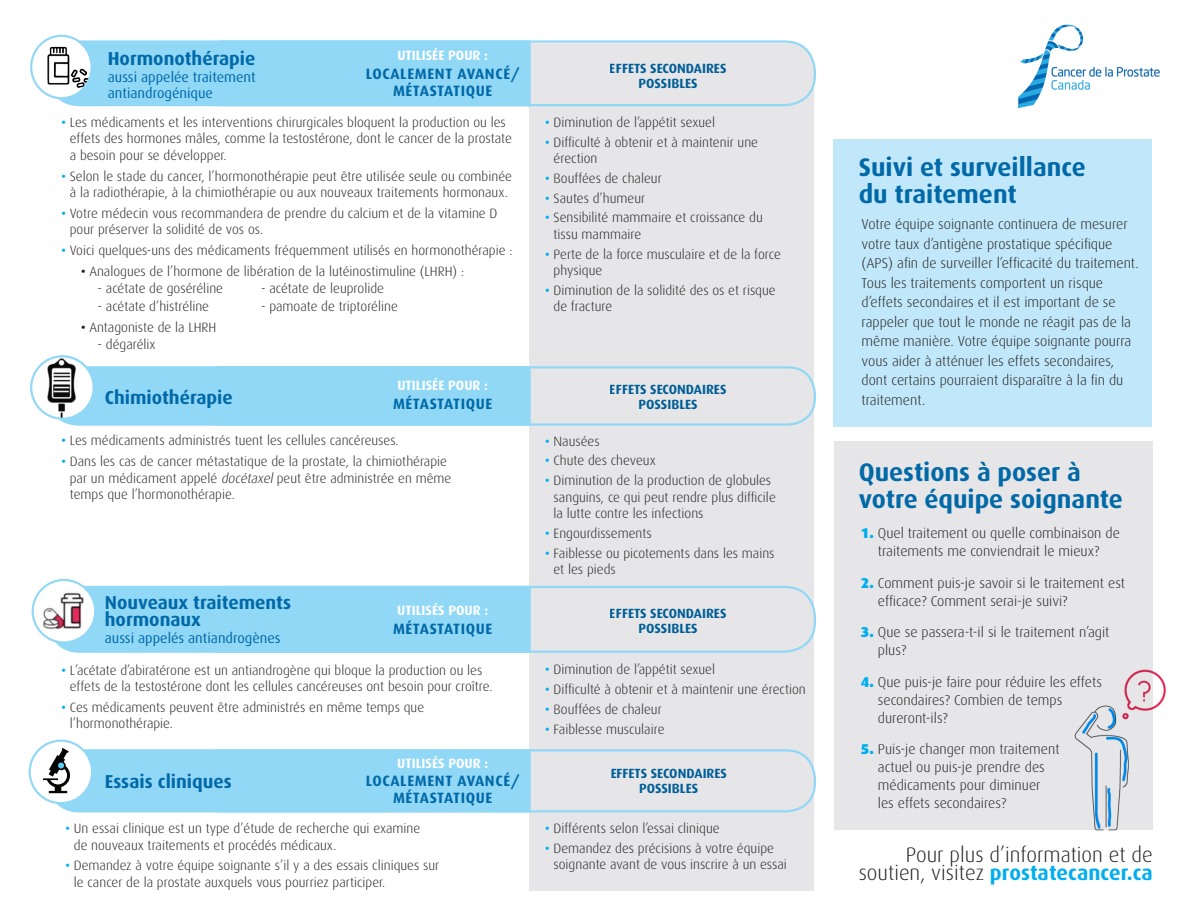
<style>
.page{position:relative;width:1188px;height:918px;background:#fff}
.page>*{position:absolute;margin:0;border:0;box-sizing:border-box;transform-origin:0 0}
.t1{font:700 25.5px/27px "Dax";color:#0169a7}
.t2{font:300 21px/18.1px "Dax";color:#231f20;text-align:right}
.t3{font:700 18.75px/17.2px "Dax";color:#0169a7}
.t4{font:700 15px/17.2px "Dax";letter-spacing:.04em;color:#0169a7;text-align:center}
.t5{font:300 14.25px/19.5px "Dax";color:#231f20}
.t6{font:14.25px/15.8px "Dax";color:#0169a7}
.t7{font:300 13.5px/16.5px "Dax";color:#231f20}
.t8{font:700 13.5px "Dax";color:#fff}
.t9{font:700 13.35px/15px "Dax";color:#0169a7;text-align:center}
.s1{font-family:"Akzidenz Grotesk BE";color:#00aeef}
.s2{font-family:"Akzidenz Grotesk BE"}
.s3{font-style:italic}
.s4{font-weight:900;color:#00aeef}
.s5{font-weight:700;color:#00aeef}
</style>
<div class="page">
<div style="left:530px;top:80px;width:284px;height:811px;background:#e6e6e8"></div>
<div style="left:835px;top:441px;width:318px;height:388px;background:#e6e6e8"></div>
<img style="left:1075px;top:669px;width:91px;height:162px">
<img style="left:1017px;top:24px;width:143px;height:85px">
<div style="left:833px;top:140px;width:318px;height:287px;background:#c1e8fa"></div>
<div style="left:191px;top:586px;width:625px;height:67px;border:2px solid #91d8f7;border-radius:30px"></div>
<div style="left:191px;top:749px;width:625px;height:63px;border:2px solid #91d8f7;border-radius:28px"></div>
<div style="left:191px;top:366px;width:625px;height:60px;border:2px solid #91d8f7;border-radius:27px"></div>
<div style="left:47px;top:585px;width:485px;height:69px;background:#91d8f7"></div>
<div style="left:56px;top:365px;width:476px;height:62px;background:#91d8f7"></div>
<svg style="left:53px;top:40px;width:762px;height:68px"></svg>
<img style="left:31px;top:36px;width:61px;height:62px">
<div style="left:30px;top:35px;width:63px;height:64px;border:2px solid #91d8f7;border-radius:50%"></div>
<img style="left:31px;top:356px;width:63px;height:63px">
<div style="left:30px;top:355px;width:65px;height:65px;border:2px solid #91d8f7;border-radius:50%"></div>
<img style="left:33px;top:580px;width:62px;height:62px;border-radius:31px">
<div style="left:32px;top:579px;width:64px;height:65px;border:2px solid #91d8f7;border-radius:50%"></div>
<svg style="left:43px;top:748px;width:489px;height:66px;background:#9ad8f4"></svg>
<div style="left:29px;top:740px;width:64px;height:64px;border:2px solid #91d8f7;border-radius:50%"></div>
<p class="t8" style="left:397px;top:48px;width:92px">UTILISÉE POUR :</p>
<p class="t3" style="left:108px;top:50px;width:149px">Hormonothérapie</p>
<p class="t6" style="left:108px;top:69px;width:149px">aussi appelée traitement antiandrogénique</p>
<p class="t7" style="left:70px;top:114px;width:444px;text-indent:-8px"><span class="s1">•</span> Les médicaments et les interventions chirurgicales bloquent la production ou les effets des hormones mâles, comme la testostérone, dont le cancer de la prostate a besoin pour se développer.</p>
<p class="t7" style="left:62px;top:168px;width:452px;text-align:center"><span class="s1">•</span> Selon le stade du cancer, l’hormonothérapie peut être utilisée seule ou combinée à la radiothérapie, à la chimiothérapie ou aux nouveaux traitements hormonaux.</p>
<p class="t7" style="left:70px;top:205px;width:429px;text-indent:-8px"><span class="s1">•</span> Votre médecin vous recommandera de prendre du calcium et de la vitamine D pour préserver la solidité de vos os.</p>
<p class="t7" style="left:62px;top:242px;width:452px"><span class="s1">•</span> Voici quelques-uns des médicaments fréquemment utilisés en hormonothérapie :</p>
<p class="t7" style="left:81px;top:263px;width:385px"><span class="s2">•</span> Analogues de l’hormone de libération de la lutéinostimuline (LHRH) :</p>
<p class="t7" style="left:98px;top:281px;width:127px">- acétate de goséréline</p>
<p class="t7" style="left:98px;top:298px;width:113px">- acétate d’histréline</p>
<p class="t7" style="left:81px;top:319px;width:137px"><span class="s2">•</span> Antagoniste de la LHRH</p>
<p class="t7" style="left:98px;top:337px;width:60px">- dégarélix</p>
<p class="t4" style="left:366px;top:65px;width:155px">LOCALEMENT AVANCÉ/<br>MÉTASTATIQUE</p>
<p class="t7" style="left:261px;top:280px;width:125px">- acétate de leuprolide</p>
<p class="t7" style="left:261px;top:299px;width:138px">- pamoate de triptoréline</p>
<p class="t3" style="left:105px;top:389px;width:129px">Chimiothérapie</p>
<p class="t8" style="left:397px;top:377px;width:92px">UTILISÉE POUR :</p>
<p class="t4" style="left:393px;top:395px;width:101px">MÉTASTATIQUE</p>
<p class="t7" style="left:62px;top:433px;width:339px"><span class="s1">•</span> Les médicaments administrés tuent les cellules cancéreuses.</p>
<p class="t7" style="left:70px;top:453px;width:383px;text-indent:-8px"><span class="s1">•</span> Dans les cas de cancer métastatique de la prostate, la chimiothérapie par un médicament appelé <span class="s3">docétaxel</span> peut être administrée en même temps que l’hormonothérapie.</p>
<p class="t3" style="left:105px;top:594px;width:188px">Nouveaux traitements hormonaux</p>
<p class="t6" style="left:105px;top:631px;width:177px">aussi appelés antiandrogènes</p>
<p class="t8" style="left:397px;top:603px;width:92px">UTILISÉS POUR :</p>
<p class="t4" style="left:393px;top:621px;width:101px">MÉTASTATIQUE</p>
<p class="t7" style="left:70px;top:662px;width:424px;text-indent:-8px"><span class="s1">•</span> L’acétate d’abiratérone est un antiandrogène qui bloque la production ou les effets de la testostérone dont les cellules cancéreuses ont besoin pour croître.</p>
<p class="t7" style="left:70px;top:699px;width:356px;text-indent:-8px"><span class="s1">•</span> Ces médicaments peuvent être administrés en même temps que l’hormonothérapie.</p>
<p class="t3" style="left:105px;top:773px;width:129px">Essais cliniques</p>
<p class="t8" style="left:397px;top:755px;width:92px">UTILISÉS POUR :</p>
<p class="t4" style="left:366px;top:772px;width:155px">LOCALEMENT AVANCÉ/<br>MÉTASTATIQUE</p>
<p class="t7" style="left:74px;top:820px;width:348px;text-indent:-8px"><span class="s1">•</span> Un essai clinique est un type d’étude de recherche qui examine de nouveaux traitements et procédés médicaux.</p>
<p class="t7" style="left:74px;top:858px;width:367px;text-indent:-8px"><span class="s1">•</span> Demandez à votre équipe soignante s’il y a des essais cliniques sur le cancer de la prostate auxquels vous pourriez participer.</p>
<p class="t9" style="left:610px;top:61px;width:118px">EFFETS SECONDAIRES<br>POSSIBLES</p>
<p class="t7" style="left:545px;top:114px;width:171px"><span class="s1">•</span> Diminution de l’appétit sexuel</p>
<p class="t7" style="left:554px;top:134px;width:206px;text-indent:-8px"><span class="s1">•</span> Difficulté à obtenir et à maintenir une érection</p>
<p class="t7" style="left:545px;top:170px;width:118px"><span class="s1">•</span> Bouffées de chaleur</p>
<p class="t7" style="left:545px;top:190px;width:101px"><span class="s1">•</span> Sautes d’humeur</p>
<p class="t7" style="left:554px;top:210px;width:211px;text-indent:-8px"><span class="s1">•</span> Sensibilité mammaire et croissance du tissu mammaire</p>
<p class="t7" style="left:554px;top:246px;width:229px;text-indent:-8px"><span class="s1">•</span> Perte de la force musculaire et de la force physique</p>
<p class="t7" style="left:554px;top:282px;width:224px;text-indent:-8px"><span class="s1">•</span> Diminution de la solidité des os et risque de fracture</p>
<p class="t9" style="left:610px;top:382px;width:118px">EFFETS SECONDAIRES<br>POSSIBLES</p>
<p class="t7" style="left:545px;top:433px;width:56px"><span class="s1">•</span> Nausées</p>
<p class="t7" style="left:545px;top:453px;width:112px"><span class="s1">•</span> Chute des cheveux</p>
<p class="t7" style="left:554px;top:472px;width:224px;text-indent:-8px"><span class="s1">•</span> Diminution de la production de globules sanguins, ce qui peut rendre plus difficile la lutte contre les infections</p>
<p class="t7" style="left:545px;top:525px;width:108px"><span class="s1">•</span> Engourdissements</p>
<p class="t7" style="left:554px;top:545px;width:223px;text-indent:-8px"><span class="s1">•</span> Faiblesse ou picotements dans les mains et les pieds</p>
<p class="t9" style="left:610px;top:606px;width:118px">EFFETS SECONDAIRES<br>POSSIBLES</p>
<p class="t7" style="left:545px;top:662px;width:171px"><span class="s1">•</span> Diminution de l’appétit sexuel</p>
<p class="t7" style="left:545px;top:681px;width:262px"><span class="s1">•</span> Difficulté à obtenir et à maintenir une érection</p>
<p class="t7" style="left:545px;top:701px;width:118px"><span class="s1">•</span> Bouffées de chaleur</p>
<p class="t7" style="left:545px;top:721px;width:121px"><span class="s1">•</span> Faiblesse musculaire</p>
<p class="t9" style="left:610px;top:766px;width:118px">EFFETS SECONDAIRES<br>POSSIBLES</p>
<p class="t7" style="left:545px;top:820px;width:176px"><span class="s1">•</span> Différents selon l’essai clinique</p>
<p class="t7" style="left:554px;top:840px;width:235px;text-indent:-8px"><span class="s1">•</span> Demandez des précisions à votre équipe soignante avant de vous inscrire à un essai</p>
<p class="t1" style="left:859px;top:154px;width:229px">Suivi et surveillance du traitement</p>
<p class="t5" style="left:862px;top:215px;width:279px">Votre équipe soignante continuera de mesurer votre taux d’antigène prostatique spécifique (APS) afin de surveiller l’efficacité du traitement.<br>Tous les traitements comportent un risque d’effets secondaires et il est important de se rappeler que tout le monde ne réagit pas de la même manière. Votre équipe soignante pourra vous aider à atténuer les effets secondaires, dont certains pourraient disparaître à la fin du traitement.</p>
<p class="t1" style="left:859px;top:459px;width:266px">Questions à poser à votre équipe soignante</p>
<p class="t5" style="left:861px;top:524px;width:261px;line-height:18px;text-align:center"><span class="s4">1.</span> Quel traitement ou quelle combinaison de traitements me conviendrait le mieux?</p>
<p class="t5" style="left:878px;top:574px;width:249px;line-height:18px;text-indent:-17px"><span class="s4">2.</span> Comment puis-je savoir si le traitement est efficace? Comment serai-je suivi?</p>
<p class="t5" style="left:878px;top:623px;width:233px;line-height:18px;text-indent:-17px"><span class="s4">3.</span> Que se passera-t-il si le traitement n’agit plus?</p>
<p class="t5" style="left:878px;top:673px;width:226px;line-height:18px;text-indent:-17px"><span class="s4">4.</span> Que puis-je faire pour réduire les effets secondaires? Combien de temps dureront-ils?</p>
<p class="t5" style="left:878px;top:740px;width:183px;line-height:18px;text-indent:-17px"><span class="s4">5.</span> Puis-je changer mon traitement actuel ou puis-je prendre des médicaments pour diminuer les effets secondaires?</p>
<p class="t2" style="left:859px;top:846px;width:296px">Pour plus d’information et de soutien, visitez <span class="s5">prostatecancer.ca</span></p>
</div>
